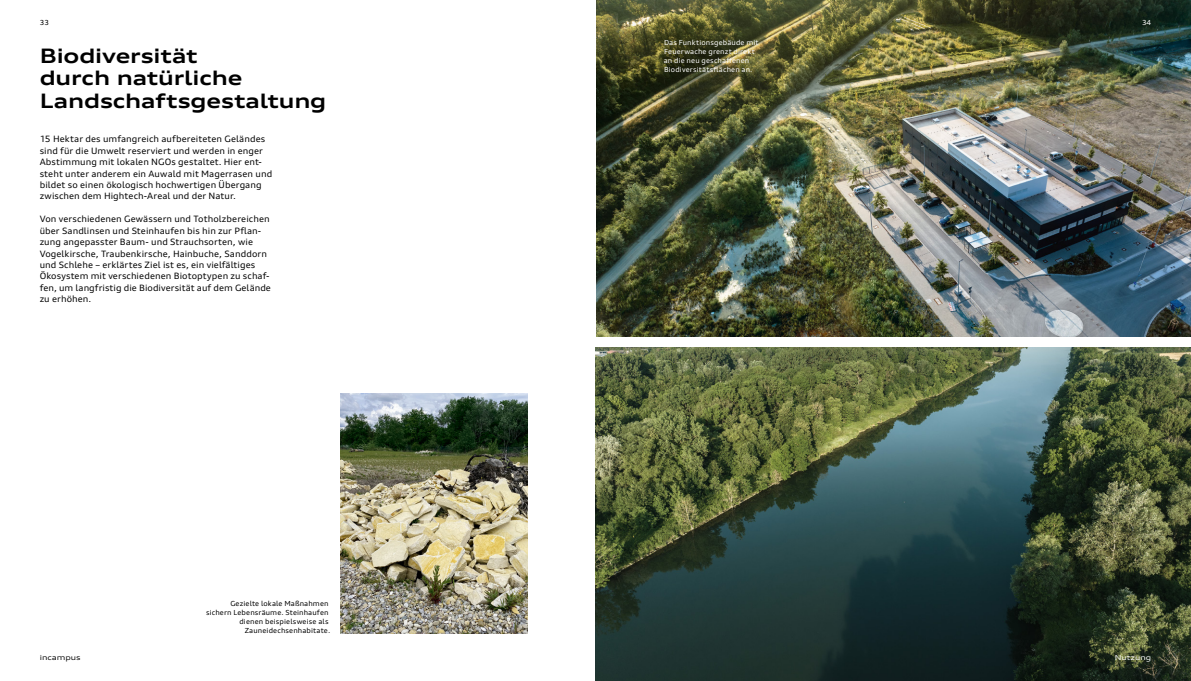
<style>
.page{position:relative;width:1191px;height:681px;background:#fff}
.page>*{position:absolute;margin:0;border:0;box-sizing:border-box;transform-origin:0 0}
.t1{font:700 expanded 20px/22.8px "Audi Type";letter-spacing:-.005em;color:#000}
.t2{font:expanded 8.8px/11.4px "Audi Type";letter-spacing:.005em;color:#000}
.t3{font:expanded 7px/9px "Audi Type";letter-spacing:.015em;color:#000;text-align:right}
.t4{font:expanded 7px/9px "Audi Type";letter-spacing:.015em;color:#fff}
.t5{font:expanded 7px "Audi Type";color:#000}
.t6{font:expanded 7px "Audi Type";color:#fff}
</style>
<div class="page">
<img style="left:595px;top:347px;width:596px;height:333px">
<img style="left:596px;top:0;width:595px;height:336px">
<img style="left:340px;top:393px;width:187px;height:239px">
<p class="t3" style="left:40px;top:18px;width:11px">33</p>
<h1 class="t1" style="left:40px;top:44px;width:288px">Biodiversität<br>durch natürliche<br>Landschaftsgestaltung</h1>
<p class="t2" style="left:40px;top:133px;width:234px">15 Hektar des umfangreich aufbereiteten Geländes sind für die Umwelt reserviert und werden in enger Abstimmung mit lokalen NGOs gestaltet. Hier ent&shy;steht unter anderem ein Auwald mit Magerrasen und bildet so einen ökologisch hochwertigen Übergang zwischen dem Hightech-Areal und der Natur.</p>
<p class="t2" style="left:40px;top:213px;width:233px">Von verschiedenen Gewässern und Totholzbereichen über Sandlinsen und Steinhaufen bis hin zur Pflan&shy;zung angepasster Baum- und Strauchsorten, wie Vogelkirsche, Traubenkirsche, Hainbuche, Sanddorn und Schlehe – erklärtes Ziel ist es, ein vielfältiges Ökosystem mit verschiedenen Biotoptypen zu schaf&shy;fen, um langfristig die Biodiversität auf dem Gelände zu erhöhen.</p>
<p class="t5" style="left:40px;top:652px;width:43px">incampus</p>
<p class="t3" style="left:206px;top:598px;width:126px">Gezielte lokale Maßnahmen sichern Lebensräume. Steinhaufen dienen beispielsweise als<br>Zauneidechsenhabitate.</p>
<p class="t4" style="left:664px;top:38px;width:96px">Das Funktionsgebäude mit<br>Feuerwache grenzt direkt an die neu geschaffenen<br>Biodiversitätsflächen an.</p>
<p class="t4" style="left:1142px;top:18px;width:11px">34</p>
<p class="t6" style="left:1114px;top:652px;width:38px">Nutzung</p>
</div>
